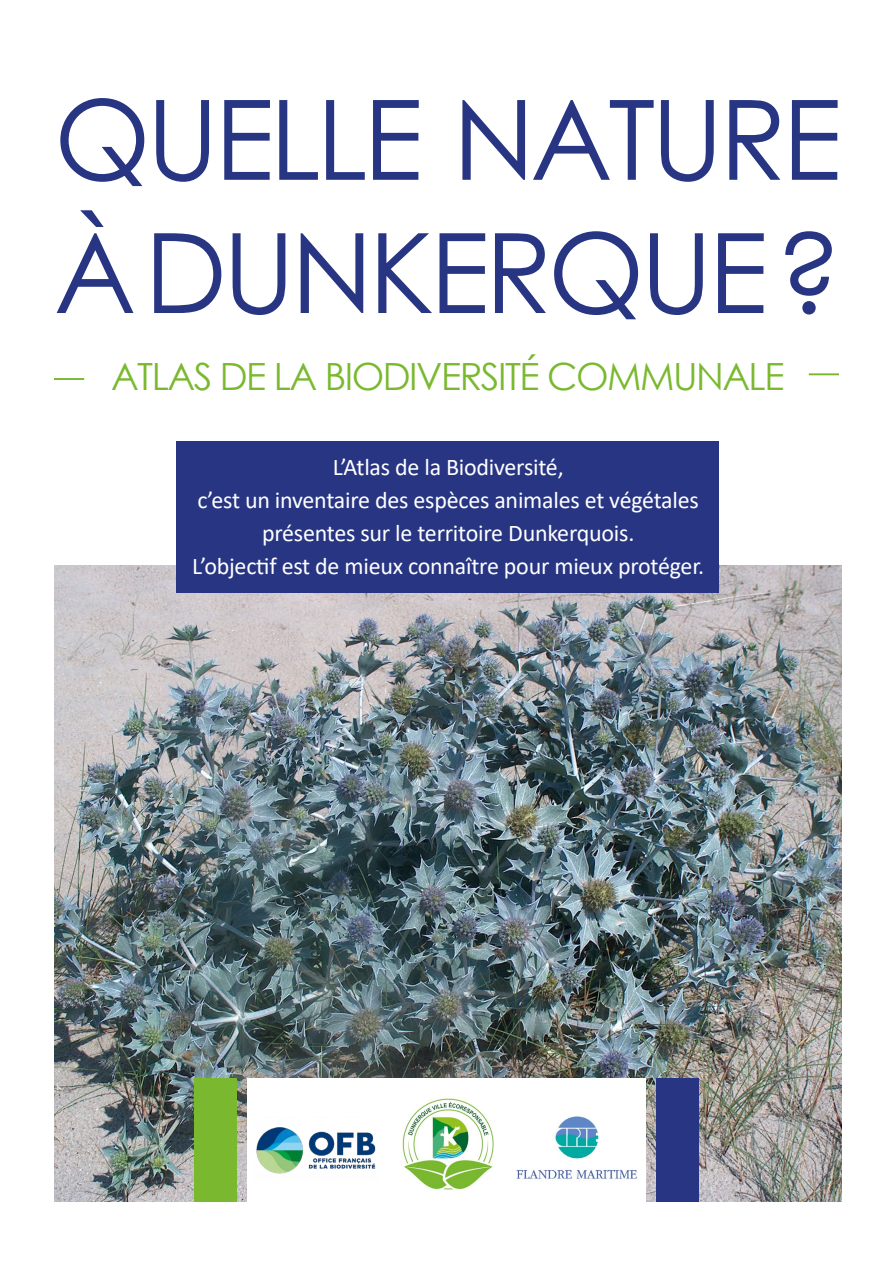
<style>
.page{position:relative;width:893px;height:1263px;background:#fff}
.page>*{position:absolute;margin:0;border:0;box-sizing:border-box;transform-origin:0 0}
.t1{font:111px/133.2px "Century Gothic";letter-spacing:-.04em;color:#283583}
.t2{font:37.5px "Century Gothic";letter-spacing:-.04em;color:#7ab92f}
.t3{font:24px/33px "Calibri";letter-spacing:-.01em;color:#fff;text-align:center}
</style>
<div class="page">
<img style="left:55px;top:566px;width:786px;height:635px">
<hr style="left:809px;top:373px;width:30px;height:2px;background:#7ab92f">
<div style="left:247px;top:1078px;width:399px;height:131px;background:#fff"></div>
<div style="left:194px;top:1078px;width:43px;height:123px;background:#7ab92f"></div>
<div style="left:656px;top:1078px;width:43px;height:123px;background:#283583"></div>
<hr style="left:54px;top:378px;width:30px;height:2px;background:#7ab92f">
<div style="left:176px;top:441px;width:543px;height:152px;background:#283583"></div>
<img style="left:402px;top:1098px;width:92px;height:92px">
<img style="left:516px;top:1116px;width:121px;height:63px">
<img style="left:256px;top:1127px;width:120px;height:47px">
<h1 class="t1" style="left:54px;top:71px;width:789px">QUELLE NATURE<br>À DUNKERQUE ?</h1>
<h2 class="t2" style="left:111px;top:350px;width:675px">ATLAS DE LA BIODIVERSITÉ COMMUNALE</h2>
<p class="t3" style="left:192px;top:450px;width:513px">L’Atlas de la Biodiversité,<br>c’est un inventaire des espèces animales et végétales présentes sur le territoire Dunkerquois.<br>L’objectif est de mieux connaître pour mieux protéger.</p>
</div>
